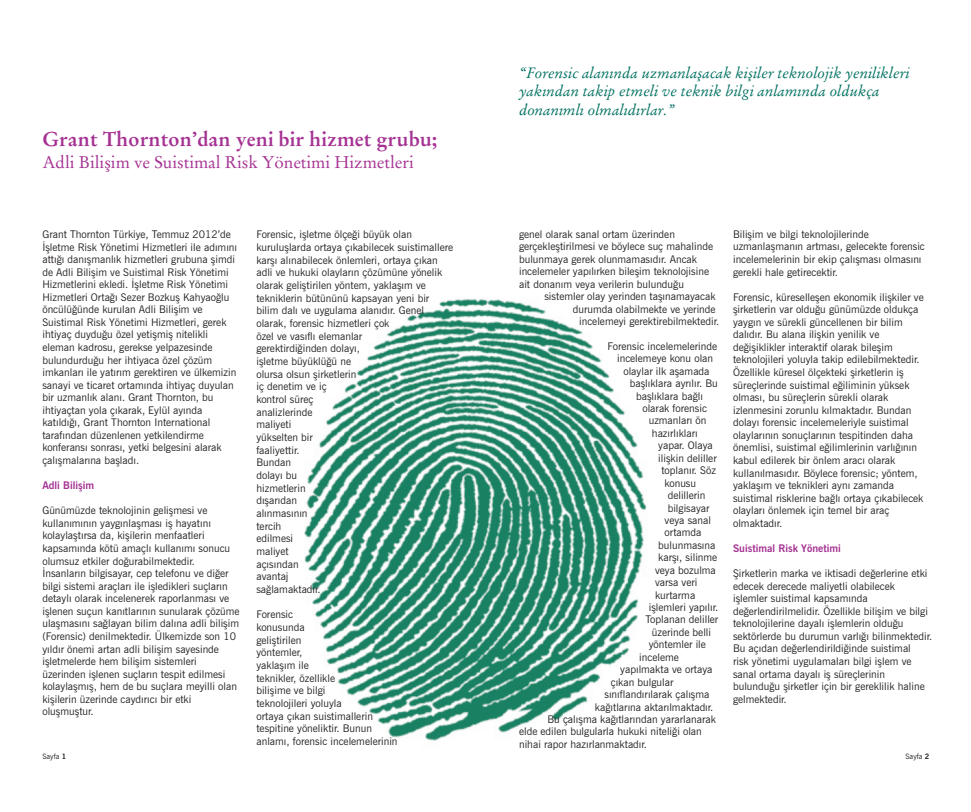
<style>
.page{position:relative;width:971px;height:812px;background:#fff}
.page>*{position:absolute;margin:0;border:0;box-sizing:border-box;transform-origin:0 0}
.t1{font:700 20px "Stempel Garamond";color:#a53293}
.t2{font:17px "Stempel Garamond";color:#a53293}
.t3{font:italic 15px/18.4px "Stempel Garamond";color:#007161}
.t4{font:10.5px/12.6px "News Gothic BT";color:#231f20}
.t5{font:700 10.5px "News Gothic BT";color:#a53293}
.t6{font:7.4px "News Gothic BT";color:#231f20}
.s1{font-weight:700}
</style>
<div class="page">
<img style="left:304px;top:298px;width:343px;height:443px">
<h1 class="t1" style="left:42px;top:131px;width:396px">Grant Thornton’dan yeni bir hizmet grubu;</h1>
<h2 class="t2" style="left:42px;top:155px;width:373px">Adli Biliþim ve Suistimal Risk Yönetimi Hizmetleri</h2>
<p class="t4" style="left:42px;top:229px;width:190px">Grant Thornton Türkiye, Temmuz 2012’de</p>
<p class="t4" style="left:42px;top:241px;width:196px">Ýþletme Risk Yönetimi Hizmetleri ile adýmýný attýðý danýþmanlýk hizmetleri grubuna þimdi de Adli Biliþim ve Suistimal Risk Yönetimi Hizmetlerini ekledi. Ýþletme Risk Yönetimi Hizmetleri Ortaðý Sezer Bozkuþ Kahyaoðlu öncülüðünde kurulan Adli Biliþim ve Suistimal Risk Yönetimi Hizmetleri, gerek ihtiyaç duyduðu özel yetiþmiþ nitelikli eleman kadrosu, gerekse yelpazesinde bulundurduðu her ihtiyaca özel çözüm imkanlarý ile yatýrým gerektiren ve ülkemizin sanayi ve ticaret ortamýnda ihtiyaç duyulan bir uzmanlýk alaný. Grant Thornton, bu ihtiyaçtan yola çýkarak, Eylül ayýnda katýldýðý, Grant Thornton International tarafýndan düzenlenen yetkilendirme konferansý sonrasý, yetki belgesini alarak çalýþmalarýna baþladý.</p>
<p class="t5" style="left:42px;top:481px;width:53px">Adli Biliþim</p>
<p class="t4" style="left:42px;top:505px;width:199px">Günümüzde teknolojinin geliþmesi ve kullanýmýnýn yaygýnlaþmasý iþ hayatýný kolaylaþtýrsa da, kiþilerin menfaatleri kapsamýnda kötü amaçlý kullanýmý sonucu olumsuz etkiler doðurabilmektedir.<br>Ýnsanlarýn bilgisayar, cep telefonu ve diðer bilgi sistemi araçlarý ile iþledikleri suçlarýn detaylý olarak incelenerek raporlanmasý ve iþlenen suçun kanýtlarýnýn sunularak çözüme ulaþmasýný saðlayan bilim dalýna adli biliþim (Forensic) denilmektedir. Ülkemizde son 10 yýldýr önemi artan adli biliþim sayesinde iþletmelerde hem biliþim sistemleri üzerinden iþlenen suçlarýn tespit edilmesi kolaylaþmýþ, hem de bu suçlara meyilli olan kiþilerin üzerinde caydýrýcý bir etki oluþmuþtur.</p>
<p class="t4" style="left:256px;top:229px;width:198px">Forensic, iþletme ölçeði büyük olan kuruluþlarda ortaya çýkabilecek suistimallere karþý alýnabilecek önlemleri, ortaya çýkan adli ve hukuki olaylarýn çözümüne yönelik olarak geliþtirilen yöntem, yaklaþým ve tekniklerin bütününü kapsayan yeni bir bilim dalý ve uygulama alanýdýr. Genel olarak, forensic hizmetleri çok<br>özel ve vasýflý elemanlar<br>gerektirdiðinden dolayý,<br>iþletme büyüklüðü ne<br>olursa olsun þirketlerin<br>iç denetim ve iç<br>kontrol süreç<br>analizlerinde<br>maliyeti<br>yükselten bir<br>faaliyettir.<br>Bundan<br>dolayý bu<br>hizmetlerin<br>dýþarýdan<br>alýnmasýnýn<br>tercih<br>edilmesi<br>maliyet<br>açýsýndan<br>avantaj<br>saðlamaktadýr.</p>
<p class="t4" style="left:256px;top:609px;width:143px">Forensic<br>konusunda<br>geliþtirilen<br>yöntemler,<br>yaklaþým ile<br>teknikler, özellikle<br>biliþime ve bilgi<br>teknolojileri yoluyla<br>ortaya çýkan suistimallerin tespitine yöneliktir. Bunun anlamý, forensic incelemelerinin</p>
<h3 class="t3" style="left:519px;top:65px;width:392px">“Forensic alanýnda uzmanlaþacak kiþiler teknolojik yenilikleri yakýndan takip etmeli ve teknik bilgi anlamýnda oldukça donanýmlý olmalýdýrlar.”</h3>
<p class="t4" style="left:519px;top:229px;width:195px">genel olarak sanal ortam üzerinden gerçekleþtirilmesi ve böylece suç mahalinde bulunmaya gerek olunmamasýdýr. Ancak incelemeler yapýlýrken bileþim teknolojisine ait donaným veya verilerin bulunduðu</p>
<p class="t4" style="left:544px;top:291px;width:173px">sistemler olay yerinden taþýnamayacak</p>
<p class="t4" style="left:573px;top:303px;width:144px">durumda olabilmekte ve yerinde</p>
<p class="t4" style="left:579px;top:316px;width:141px">incelemeyi gerektirebilmektedir.</p>
<p class="t4" style="left:607px;top:341px;width:111px">Forensic incelemelerinde</p>
<p class="t4" style="left:617px;top:353px;width:98px">incelemeye konu olan</p>
<p class="t4" style="left:623px;top:366px;width:88px">olaylar ilk aþamada</p>
<p class="t4" style="left:629px;top:378px;width:89px">baþlýklara ayrýlýr. Bu</p>
<p class="t4" style="left:636px;top:390px;width:68px">baþlýklara baðlý</p>
<p class="t4" style="left:642px;top:403px;width:66px">olarak forensic</p>
<p class="t4" style="left:648px;top:415px;width:59px">uzmanlarý ön</p>
<p class="t4" style="left:652px;top:428px;width:47px">hazýrlýklarý</p>
<p class="t4" style="left:658px;top:440px;width:56px">yapar. Olaya</p>
<p class="t4" style="left:658px;top:453px;width:60px">iliþkin deliller</p>
<p class="t4" style="left:661px;top:465px;width:56px">toplanýr. Söz</p>
<p class="t4" style="left:664px;top:477px;width:33px">konusu</p>
<p class="t4" style="left:667px;top:490px;width:39px">delillerin</p>
<p class="t4" style="left:667px;top:502px;width:43px">bilgisayar</p>
<p class="t4" style="left:664px;top:515px;width:48px">veya sanal</p>
<p class="t4" style="left:664px;top:527px;width:38px">ortamda</p>
<p class="t4" style="left:658px;top:540px;width:59px">bulunmasýna</p>
<p class="t4" style="left:658px;top:552px;width:61px">karþý, silinme</p>
<p class="t4" style="left:655px;top:564px;width:62px">veya bozulma</p>
<p class="t4" style="left:655px;top:577px;width:44px">varsa veri</p>
<p class="t4" style="left:655px;top:589px;width:42px">kurtarma</p>
<p class="t4" style="left:648px;top:602px;width:71px">iþlemleri yapýlýr.</p>
<p class="t4" style="left:645px;top:614px;width:74px">Toplanan deliller</p>
<p class="t4" style="left:652px;top:627px;width:61px">üzerinde belli</p>
<p class="t4" style="left:648px;top:639px;width:59px">yöntemler ile</p>
<p class="t4" style="left:639px;top:652px;width:41px">inceleme</p>
<p class="t4" style="left:620px;top:664px;width:94px">yapýlmakta ve ortaya</p>
<p class="t4" style="left:610px;top:676px;width:64px">çýkan bulgular</p>
<p class="t4" style="left:604px;top:689px;width:107px">sýnýflandýrýlarak çalýþma</p>
<p class="t4" style="left:595px;top:701px;width:120px">kaðýtlarýna aktarýlmaktadýr.</p>
<p class="t4" style="left:547px;top:714px;width:170px">Bu çalýþma kaðýtlarýndan yararlanarak</p>
<p class="t4" style="left:519px;top:726px;width:184px">elde edilen bulgularla hukuki niteliði olan</p>
<p class="t4" style="left:519px;top:739px;width:129px">nihai rapor hazýrlanmaktadýr.</p>
<p class="t4" style="left:733px;top:229px;width:193px">Biliþim ve bilgi teknolojilerinde uzmanlaþmanýn artmasý, gelecekte forensic incelemelerinin bir ekip çalýþmasý olmasýný gerekli hale getirecektir.</p>
<p class="t4" style="left:733px;top:292px;width:192px">Forensic, küreselleþen ekonomik iliþkiler ve þirketlerin var olduðu günümüzde oldukça yaygýn ve sürekli güncellenen bir bilim dalýdýr. Bu alana iliþkin yenilik ve deðiþiklikler interaktif olarak bileþim teknolojileri yoluyla takip edilebilmektedir.<br>Özellikle küresel ölçekteki þirketlerin iþ süreçlerinde suistimal eðiliminin yüksek olmasý, bu süreçlerin sürekli olarak izlenmesini zorunlu kýlmaktadýr. Bundan dolayý forensic incelemeleriyle suistimal olaylarýnýn sonuçlarýnýn tespitinden daha önemlisi, suistimal eðilimlerinin varlýðýnýn kabul edilerek bir önlem aracý olarak kullanýlmasýdýr. Böylece forensic; yöntem, yaklaþým ve teknikleri ayný zamanda suistimal risklerine baðlý ortaya çýkabilecek olaylarý önlemek için temel bir araç olmaktadýr.</p>
<p class="t5" style="left:733px;top:544px;width:109px">Suistimal Risk Yönetimi</p>
<p class="t4" style="left:733px;top:568px;width:201px">Þirketlerin marka ve iktisadi deðerlerine etki edecek derecede maliyetli olabilecek iþlemler suistimal kapsamýnda deðerlendirilmelidir. Özellikle biliþim ve bilgi teknolojilerine dayalý iþlemlerin olduðu sektörlerde bu durumun varlýðý bilinmektedir.<br>Bu açýdan deðerlendirildiðinde suistimal<br>risk yönetimi uygulamalarý bilgi iþlem ve sanal ortama dayalý iþ süreçlerinin bulunduðu þirketler için bir gereklilik haline gelmektedir.</p>
<p class="t6" style="left:42px;top:753px;width:25px">Sayfa <span class="s1">1</span></p>
<p class="t6" style="left:905px;top:753px;width:25px">Sayfa <span class="s1">2</span></p>
</div>
